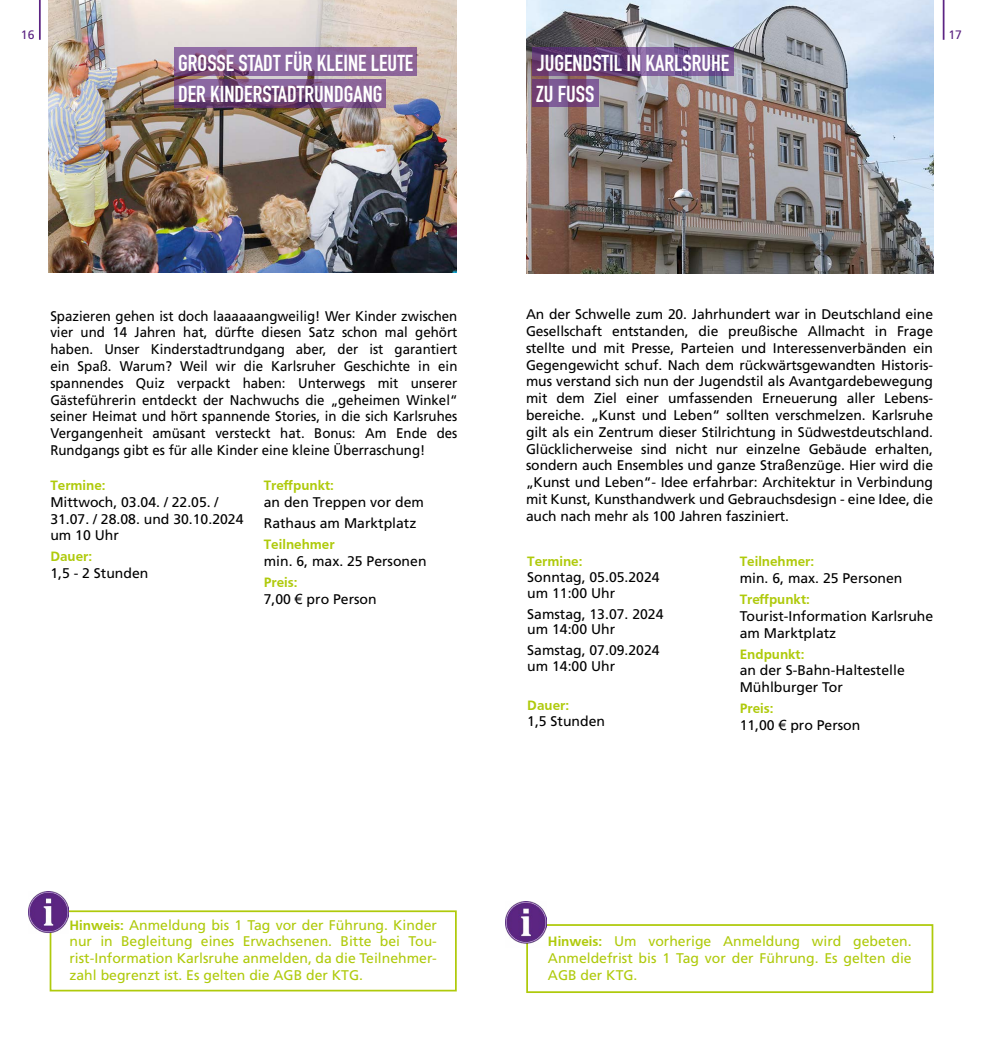
<style>
.page{position:relative;width:983px;height:1042px;background:#fff}
.page>*{position:absolute;margin:0;border:0;box-sizing:border-box;transform-origin:0 0}
.t1{font:700 22.75px/31px "DIN Condensed";color:#fff}
.t2{font:14px/16.8px "Frutiger";color:#000}
.t3{font:14px/16.8px "Frutiger";color:#000;text-align:justify;scale:.95 1}
.t4{font:14px/16.8px "Frutiger";color:#afca0b;text-align:justify}
.t5{font:700 14px "Frutiger";color:#afca0b}
.t6{font:12.25px "Frutiger";color:#5c2483}
.s1{font-weight:700;color:#afca0b}
.s2{font-family:"Arial"}
.s3{font-weight:700}
</style>
<div class="page">
<hr style="left:39px;top:0;width:2px;height:40px;background:#5c2483">
<hr style="left:942px;top:0;width:2px;height:40px;background:#5c2483">
<img style="left:49px;top:0;width:407px;height:273px">
<div style="left:50px;top:910px;width:406px;height:81px;border:2px solid #afca0b"></div>
<img style="left:28px;top:892px;width:41px;height:42px">
<svg style="left:174px;top:47px;width:243px;height:29px;background:#896398"></svg>
<svg style="left:174px;top:79px;width:212px;height:29px;background:#785083"></svg>
<img style="left:526px;top:0;width:407px;height:273px">
<svg style="left:532px;top:47px;width:201px;height:29px;background:#6b4882"></svg>
<svg style="left:532px;top:79px;width:66px;height:28px;background:#764b81"></svg>
<div style="left:526px;top:924px;width:407px;height:69px;border:2px solid #afca0b"></div>
<img style="left:505px;top:902px;width:41px;height:45px">
<p class="t6" style="left:21px;top:28px;width:15px">16</p>
<p class="t6" style="left:948px;top:28px;width:15px">17</p>
<h1 class="t1" style="left:178px;top:47px;width:237px">GROSSE STADT FÜR KLEINE LEUTE<br>DER KINDERSTADTRUNDGANG</h1>
<h1 class="t1" style="left:536px;top:47px;width:194px">JUGENDSTIL IN KARLSRUHE<br>ZU FUSS</h1>
<p class="t3" style="left:50px;top:307px;width:430px">Spazieren gehen ist doch laaaaaangweilig! Wer Kinder zwischen vier und 14 Jahren hat, dürfte diesen Satz schon mal gehört haben. Unser Kinderstadtrundgang aber, der ist garantiert ein Spaß. Warum? Weil wir die Karlsruher Geschichte in ein spannendes Quiz verpackt haben: Unterwegs mit unserer Gästeführerin entdeckt der Nachwuchs die „geheimen Winkel“ seiner Heimat und hört spannende Stories, in die sich Karlsruhes Vergangenheit amüsant versteckt hat. Bonus: Am Ende des Rundgangs gibt es für alle Kinder eine kleine Überraschung!</p>
<p class="t5" style="left:50px;top:477px;width:57px">Termine:</p>
<p class="t2" style="left:50px;top:493px;width:195px">Mittwoch, 03.04. / 22.05. /<br>31.07. / 28.08. und 30.10.2024 um 10 Uhr</p>
<p class="t5" style="left:50px;top:548px;width:43px">Dauer:</p>
<p class="t2" style="left:50px;top:565px;width:100px">1,5 - 2 Stunden</p>
<p class="t5" style="left:264px;top:477px;width:72px">Treffpunkt:</p>
<p class="t2" style="left:264px;top:492px;width:162px;line-height:21px">an den Treppen vor dem<br>Rathaus am Marktplatz</p>
<p class="t5" style="left:264px;top:536px;width:72px">Teilnehmer</p>
<p class="t2" style="left:264px;top:552px;width:164px">min. 6, max. 25 Personen</p>
<p class="t2" style="left:264px;top:573px;width:114px"><span class="s1">Preis:<br></span>7,00 <span class="s2">€</span> pro Person</p>
<p class="t2" style="left:526px;top:306px;width:408px;text-align:justify">An der Schwelle zum 20. Jahrhundert war in Deutschland eine Gesellschaft entstanden, die preußische Allmacht in Frage stellte und mit Presse, Parteien und Interessenverbänden ein Gegengewicht schuf. Nach dem rückwärtsgewandten Historis&shy;mus verstand sich nun der Jugendstil als Avantgardebewegung mit dem Ziel einer umfassenden Erneuerung aller Lebens&shy;bereiche. „Kunst und Leben“ sollten verschmelzen. Karlsruhe gilt als ein Zentrum dieser Stilrichtung in Südwestdeutschland.<br>Glücklicherweise sind nicht nur einzelne Gebäude erhalten, sondern auch Ensembles und ganze Straßenzüge. Hier wird die „Kunst und Leben“- Idee erfahrbar: Architektur in Verbindung mit Kunst, Kunsthandwerk und Gebrauchsdesign - eine Idee, die auch nach mehr als 100 Jahren fasziniert.</p>
<p class="t5" style="left:527px;top:553px;width:57px">Termine:</p>
<p class="t2" style="left:527px;top:569px;width:134px;line-height:15.8px">Sonntag, 05.05.2024 um 11:00 Uhr</p>
<p class="t2" style="left:527px;top:605px;width:138px;line-height:15.8px">Samstag, 13.07. 2024 um 14:00 Uhr</p>
<p class="t2" style="left:527px;top:642px;width:134px;line-height:15.8px">Samstag, 07.09.2024 um 14:00 Uhr</p>
<p class="t5" style="left:527px;top:697px;width:43px">Dauer:</p>
<p class="t2" style="left:527px;top:713px;width:79px">1,5 Stunden</p>
<p class="t5" style="left:739px;top:553px;width:76px">Teilnehmer:</p>
<p class="t2" style="left:739px;top:569px;width:164px">min. 6, max. 25 Personen</p>
<p class="t5" style="left:739px;top:591px;width:72px">Treffpunkt:</p>
<p class="t2" style="left:739px;top:607px;width:195px">Tourist-Information Karlsruhe am Marktplatz</p>
<p class="t5" style="left:739px;top:646px;width:66px">Endpunkt:</p>
<p class="t2" style="left:739px;top:662px;width:166px">an der S-Bahn-Haltestelle<br>Mühlburger Tor</p>
<p class="t2" style="left:739px;top:700px;width:122px"><span class="s1">Preis:<br></span>11,00 <span class="s2">€</span> pro Person</p>
<p class="t4" style="left:69px;top:916px;width:369px"><span class="s3">Hinweis:</span> Anmeldung bis 1 Tag vor der Führung. Kinder nur in Begleitung eines Erwachsenen. Bitte bei Tou&shy;rist-Information Karlsruhe anmelden, da die Teilnehmer&shy;zahl begrenzt ist. Es gelten die AGB der KTG.</p>
<p class="t4" style="left:548px;top:932px;width:365px"><span class="s3">Hinweis:</span> Um vorherige Anmeldung wird gebeten.<br>Anmeldefrist bis 1 Tag vor der Führung. Es gelten die AGB der KTG.</p>
</div>
